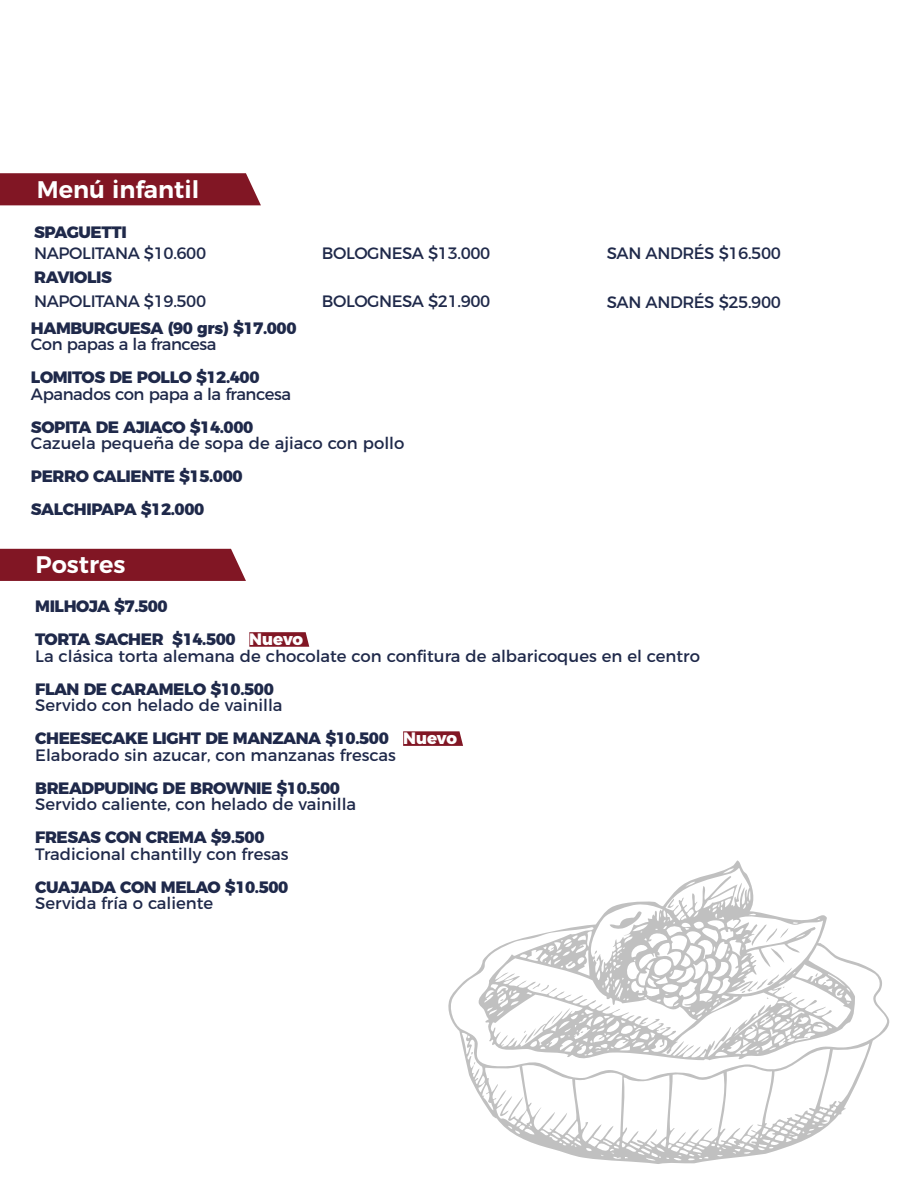
<style>
.page{position:relative;width:918px;height:1188px;background:#fff}
.page>*{position:absolute;margin:0;border:0;box-sizing:border-box;transform-origin:0 0}
.t1{font:600 24px "Montserrat";color:#fff}
.t2{font:800 16.5px/33px "Montserrat";letter-spacing:-.025em;color:#1f294a}
.t3{font:16.5px "Montserrat";color:#1f294a}
.t4{font:16.5px "Montserrat";letter-spacing:-.025em;color:#1f294a}
.t5{font:800 16.5px "Montserrat";letter-spacing:-.01em;color:#fff}
</style>
<div class="page">
<div style="left:0;top:173px;width:261px;height:32px;background:#811624"></div>
<div style="left:0;top:549px;width:246px;height:32px;background:#811624"></div>
<svg style="left:448px;top:860px;width:441px;height:304px"></svg>
<svg style="left:594px;top:951px;width:4px;height:4px"></svg>
<svg style="left:742px;top:974px;width:43px;height:25px"></svg>
<svg style="left:500px;top:1096px;width:12px;height:20px"></svg>
<svg style="left:249px;top:632px;width:60px;height:15px"></svg>
<svg style="left:403px;top:731px;width:60px;height:15px"></svg>
<h1 class="t1" style="left:37px;top:170px;width:164px">Menú infantil</h1>
<p class="t2" style="left:34px;top:214px;width:94px">SPAGUETTI</p>
<p class="t2" style="left:34px;top:259px;width:79px">RAVIOLIS</p>
<p class="t4" style="left:34px;top:240px;width:174px">NAPOLITANA $10.600</p>
<p class="t4" style="left:322px;top:240px;width:170px">BOLOGNESA $13.000</p>
<p class="t4" style="left:607px;top:240px;width:176px">SAN ANDRÉS $16.500</p>
<p class="t4" style="left:34px;top:288px;width:174px">NAPOLITANA $19.500</p>
<p class="t4" style="left:322px;top:288px;width:170px">BOLOGNESA $21.900</p>
<p class="t4" style="left:607px;top:289px;width:176px">SAN ANDRÉS $25.900</p>
<p class="t2" style="left:31px;top:310px;width:267px">HAMBURGUESA (90 grs) $17.000</p>
<p class="t4" style="left:31px;top:331px;width:187px">Con papas a la francesa</p>
<p class="t2" style="left:31px;top:360px;width:230px">LOMITOS DE POLLO $12.400</p>
<p class="t4" style="left:31px;top:381px;width:262px">Apanados con papa a la francesa</p>
<p class="t2" style="left:31px;top:409px;width:224px">SOPITA DE AJIACO $14.000</p>
<p class="t3" style="left:31px;top:430px;width:375px">Cazuela pequeña de sopa de ajiaco con pollo</p>
<p class="t2" style="left:31px;top:459px;width:213px">PERRO CALIENTE $15.000<br>SALCHIPAPA $12.000</p>
<h1 class="t1" style="left:35px;top:545px;width:91px">Postres</h1>
<p class="t2" style="left:35px;top:589px;width:202px">MILHOJA $7.500<br>TORTA SACHER $14.500</p>
<p class="t3" style="left:35px;top:643px;width:666px">La clásica torta alemana de chocolate con confitura de albaricoques en el centro</p>
<p class="t2" style="left:35px;top:671px;width:240px">FLAN DE CARAMELO $10.500</p>
<p class="t3" style="left:35px;top:692px;width:249px">Servido con helado de vainilla</p>
<p class="t2" style="left:35px;top:721px;width:355px">CHEESECAKE LIGHT DE MANZANA $10.500</p>
<p class="t3" style="left:35px;top:742px;width:362px">Elaborado sin azucar, con manzanas frescas</p>
<p class="t2" style="left:35px;top:770px;width:306px">BREADPUDING DE BROWNIE $10.500</p>
<p class="t3" style="left:35px;top:791px;width:323px">Servido caliente, con helado de vainilla</p>
<p class="t2" style="left:35px;top:820px;width:231px">FRESAS CON CREMA $9.500</p>
<p class="t3" style="left:35px;top:841px;width:255px">Tradicional chantilly con fresas</p>
<p class="t2" style="left:35px;top:869px;width:255px">CUAJADA CON MELAO $10.500</p>
<p class="t3" style="left:35px;top:890px;width:179px">Servida fría o caliente</p>
<p class="t5" style="left:249px;top:626px;width:55px">Nuevo</p>
<p class="t5" style="left:403px;top:725px;width:55px">Nuevo</p>
</div>
